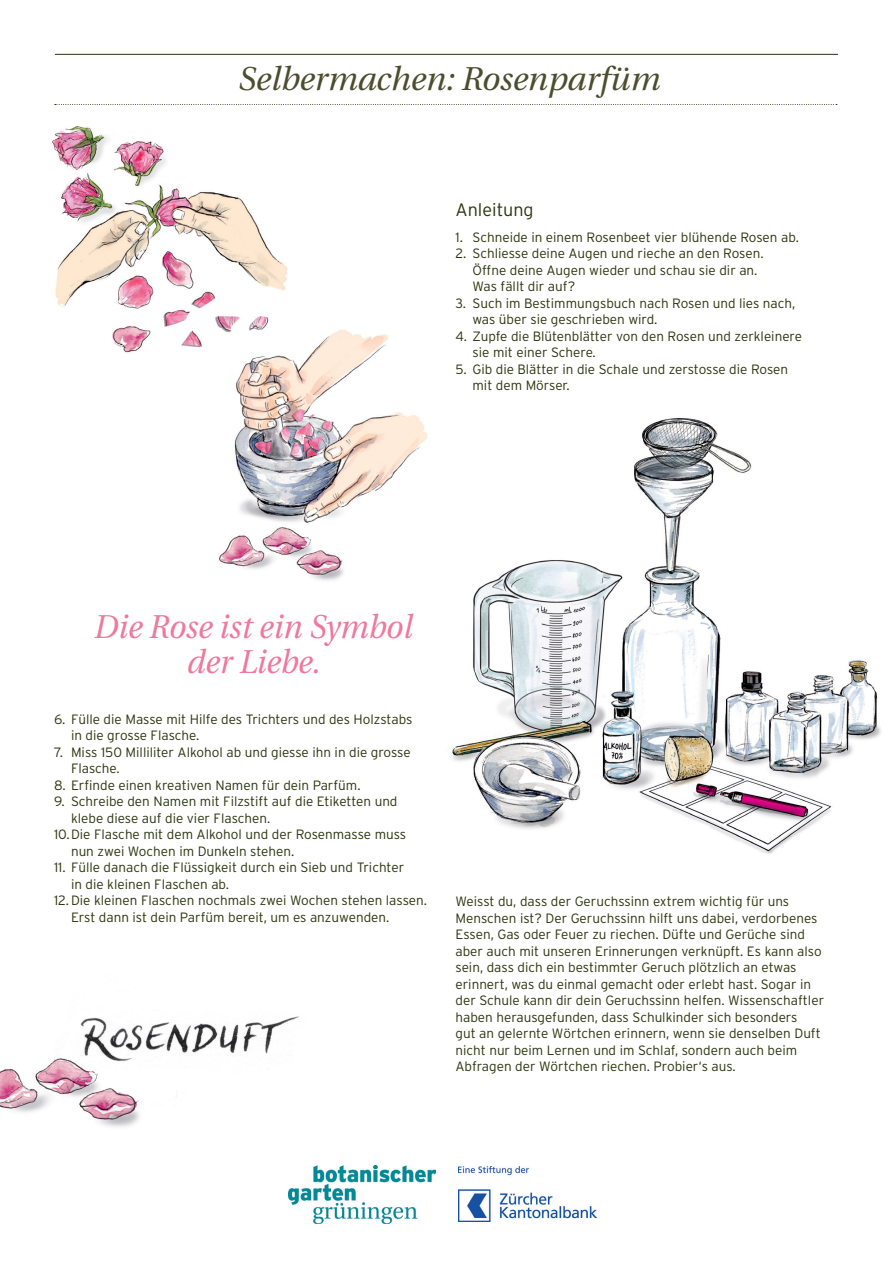
<style>
.page{position:relative;width:893px;height:1263px;background:#fff}
.page>*{position:absolute;margin:0;border:0;box-sizing:border-box;transform-origin:0 0}
.t1{font:italic 33px/34.5px "Utopia";color:#ef789c;text-align:center;scale:.95 1}
.t2{font:italic 33px "Utopia";color:#4b4e2e}
.t3{font:300 18px "Interstate";color:#2c350e}
.t4{font:300 13.5px/16.5px "Interstate";color:#2c350e}
</style>
<div class="page">
<img style="left:452px;top:418px;width:429px;height:436px">
<img style="left:52px;top:104px;width:236px;height:249px">
<img style="left:187px;top:321px;width:272px;height:270px">
<svg style="left:55px;top:104px;width:782px;height:1px"></svg>
<hr style="left:55px;top:54px;width:783px;height:1px;background:#2c350e">
<img style="left:288px;top:1165px;width:147px;height:58px">
<img style="left:458px;top:1166px;width:138px;height:55px">
<img style="left:80px;top:1016px;width:219px;height:41px">
<img style="left:0;top:1057px;width:177px;height:70px">
<h1 class="t2" style="left:238px;top:60px;width:423px">Selbermachen: Rosenparfüm</h1>
<h2 class="t3" style="left:455px;top:200px;width:80px">Anleitung</h2>
<p class="t4" style="left:455px;top:229px;width:345px">1. Schneide in einem Rosenbeet vier blühende Rosen ab.</p>
<p class="t4" style="left:472px;top:245px;width:293px;text-indent:-17px">2. Schliesse deine Augen und rieche an den Rosen.<br>Öffne deine Augen wieder und schau sie dir an.<br>Was fällt dir auf?</p>
<p class="t4" style="left:472px;top:295px;width:324px;text-indent:-17px">3. Such im Bestimmungsbuch nach Rosen und lies nach, was über sie geschrieben wird.</p>
<p class="t4" style="left:472px;top:328px;width:331px;text-indent:-17px">4. Zupfe die Blütenblätter von den Rosen und zerkleinere sie mit einer Schere.</p>
<p class="t4" style="left:472px;top:361px;width:317px;text-indent:-17px">5. Gib die Blätter in die Schale und zerstosse die Rosen mit dem Mörser.</p>
<h1 class="t1" style="left:93px;top:610px;width:337px">Die Rose ist ein Symbol der Liebe.</h1>
<p class="t4" style="left:71px;top:710px;width:343px;text-indent:-17px">6. Fülle die Masse mit Hilfe des Trichters und des Holzstabs in die grosse Flasche.</p>
<p class="t4" style="left:71px;top:743px;width:341px;text-indent:-17px">7. Miss 150 Milliliter Alkohol ab und giesse ihn in die grosse<br>Flasche.</p>
<p class="t4" style="left:54px;top:776px;width:308px">8. Erfinde einen kreativen Namen für dein Parfüm.</p>
<p class="t4" style="left:54px;top:793px;width:345px">9. Schreibe den Namen mit Filzstift auf die Etiketten und</p>
<p class="t4" style="left:71px;top:809px;width:201px">klebe diese auf die vier Flaschen.</p>
<p class="t4" style="left:54px;top:826px;width:354px">10.Die Flasche mit dem Alkohol und der Rosenmasse muss</p>
<p class="t4" style="left:71px;top:842px;width:225px">nun zwei Wochen im Dunkeln stehen.</p>
<p class="t4" style="left:54px;top:859px;width:352px">11. Fülle danach die Flüssigkeit durch ein Sieb und Trichter</p>
<p class="t4" style="left:71px;top:875px;width:160px">in die kleinen Flaschen ab.</p>
<p class="t4" style="left:54px;top:892px;width:375px">12.Die kleinen Flaschen nochmals zwei Wochen stehen lassen.</p>
<p class="t4" style="left:71px;top:908px;width:320px">Erst dann ist dein Parfüm bereit, um es anzuwenden.</p>
<p class="t4" style="left:455px;top:893px;width:370px">Weisst du, dass der Geruchssinn extrem wichtig für uns Menschen ist? Der Geruchssinn hilft uns dabei, verdorbenes Essen, Gas oder Feuer zu riechen. Düfte und Gerüche sind aber auch mit unseren Erinnerungen verknüpft. Es kann also sein, dass dich ein bestimmter Geruch plötzlich an etwas erinnert, was du einmal gemacht oder erlebt hast. Sogar in der Schule kann dir dein Geruchssinn helfen. Wissenschaftler haben herausgefunden, dass Schulkinder sich besonders<br>gut an gelernte Wörtchen erinnern, wenn sie denselben Duft nicht nur beim Lernen und im Schlaf, sondern auch beim Abfragen der Wörtchen riechen. Probier‘s aus.</p>
</div>
